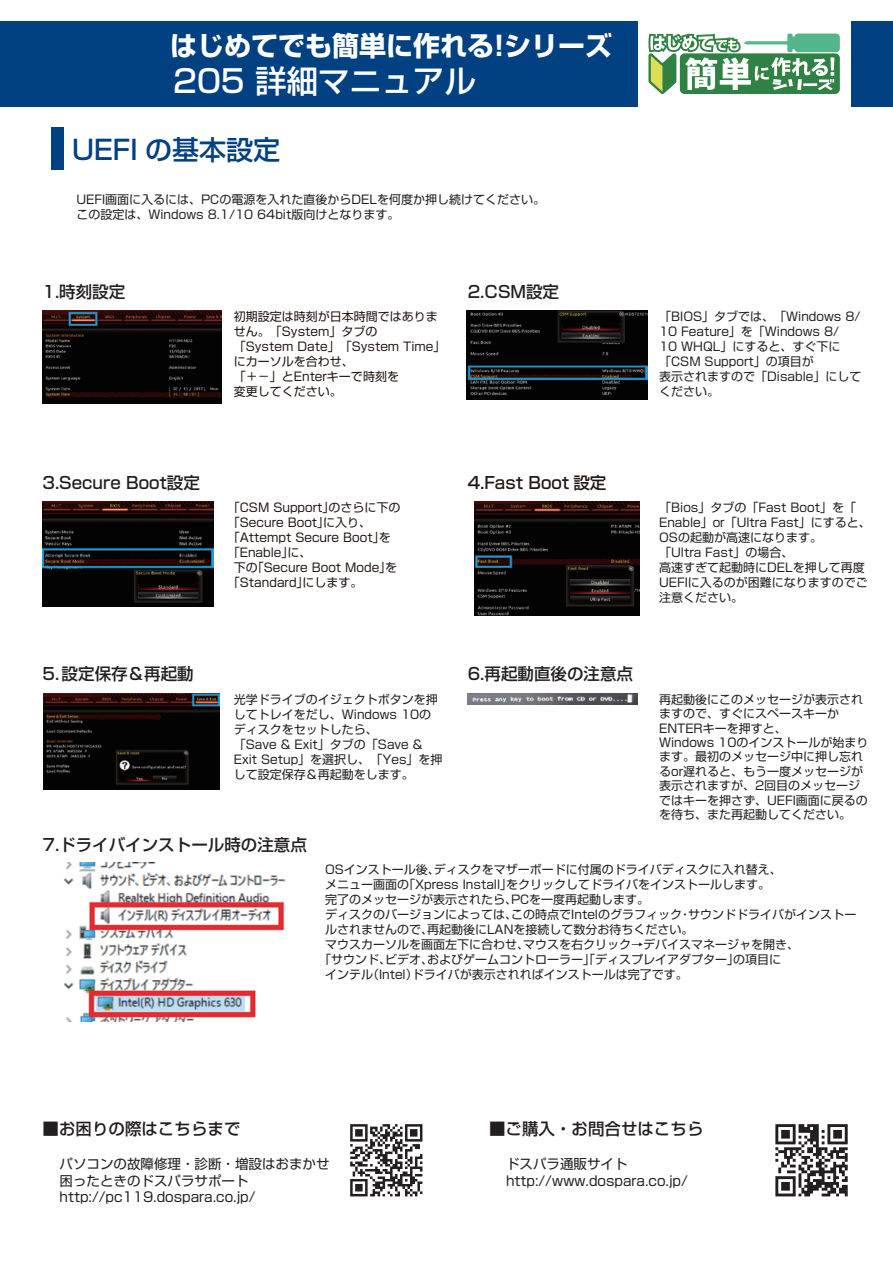
<style>
.page{position:relative;width:893px;height:1263px;background:#fff}
.page>*{position:absolute;margin:0;border:0;box-sizing:border-box;transform-origin:0 0}
.t1{font:500 31.5px "Shin Go Pro";color:#fff}
.t2{font:700 27px "Shin Go Pro";color:#fff}
.t3{font:500 27px "Shin Go Pro";color:#014081}
.t4{font:500 16.5px "Shin Go Pro";color:#231f20}
.t5{font:500 16.5px "Shin Go Pro";color:#221713}
.t6{font:13.5px/16.2px "Shin Go Pro";color:#231f20}
.t7{font:12px/15px "Shin Go Pro";color:#231f20}
.t8{font:12px/15px "Shin Go Pro";color:#221713}
</style>
<div class="page">
<div style="left:0;top:21px;width:893px;height:85px;background:#014081"></div>
<div style="left:638px;top:17px;width:212px;height:94px;background:#fff"></div>
<svg style="left:648px;top:34px;width:192px;height:60px"></svg>
<img style="left:64px;top:863px;width:222px;height:158px">
<img style="left:468px;top:693px;width:170px;height:11px">
<img style="left:44px;top:693px;width:176px;height:97px">
<img style="left:475px;top:502px;width:164px;height:113px">
<img style="left:43px;top:502px;width:171px;height:104px">
<img style="left:467px;top:310px;width:180px;height:90px">
<img style="left:43px;top:310px;width:178px;height:93px">
<div style="left:51px;top:128px;width:13px;height:42px;background:#014081"></div>
<svg style="left:350px;top:1124px;width:72px;height:72px"></svg>
<svg style="left:775px;top:1124px;width:73px;height:72px"></svg>
<h2 class="t2" style="left:170px;top:25px;width:443px">はじめてでも簡単に作れる!シリーズ</h2>
<h1 class="t1" style="left:173px;top:56px;width:304px">205 詳細マニュアル</h1>
<h2 class="t3" style="left:72px;top:128px;width:209px">UEFI の基本設定</h2>
<p class="t7" style="left:77px;top:191px;width:470px;line-height:14.4px">UEFI画面に入るには、PCの電源を入れた直後からDELを何度か押し続けてください。この設定は、Windows 8.1/10 64bit版向けとなります。</p>
<h3 class="t4" style="left:43px;top:278px;width:84px">1.時刻設定</h3>
<p class="t8" style="left:234px;top:307px;width:213px">初期設定は時刻が日本時間ではありません。「System」タブの<br>「System Date」「System Time」にカーソルを合わせ、<br>「＋－」とEnterキーで時刻を<br>変更してください。</p>
<h3 class="t4" style="left:468px;top:278px;width:93px">2.CSM設定</h3>
<p class="t7" style="left:659px;top:307px;width:204px">「BIOS」タブでは、「Windows 8/<br>10 Feature」を「Windows 8/<br>10 WHQL」にすると、すぐ下に「CSM Support」の項目が<br>表示されますので「Disable」にしてください。</p>
<h3 class="t4" style="left:43px;top:469px;width:159px">3.Secure Boot設定</h3>
<h3 class="t5" style="left:468px;top:469px;width:140px">4.Fast Boot 設定</h3>
<p class="t8" style="left:228px;top:499px;width:174px">「CSM Support」のさらに下の</p>
<p class="t8" style="left:228px;top:514px;width:145px">「Secure Boot」に入り、</p>
<p class="t8" style="left:228px;top:529px;width:164px">「Attempt Secure Boot」を</p>
<p class="t8" style="left:228px;top:544px;width:85px">「Enable」に、</p>
<p class="t8" style="left:234px;top:559px;width:165px">下の「Secure Boot Mode」を</p>
<p class="t8" style="left:228px;top:574px;width:136px">「Standard」にします。</p>
<p class="t7" style="left:659px;top:499px;width:213px">「Bios」タブの「Fast Boot」を「<br>Enable」or「Ultra Fast」にすると、<br>OSの起動が高速になります。<br>「Ultra Fast」の場合、<br>高速すぎて起動時にDELを押して再度<br>UEFIに入るのが困難になりますのでご注意ください。</p>
<h3 class="t4" style="left:43px;top:660px;width:153px">5. 設定保存＆再起動</h3>
<h3 class="t4" style="left:468px;top:660px;width:167px">6.再起動直後の注意点</h3>
<p class="t7" style="left:234px;top:690px;width:210px">光学ドライブのイジェクトボタンを押してトレイをだし、Windows 10のディスクをセットしたら、<br>「Save &amp; Exit」タブの「Save &amp;<br>Exit Setup」を選択し、「Yes」を押して設定保存＆再起動をします。</p>
<p class="t7" style="left:659px;top:690px;width:211px;line-height:14.4px">再起動後にこのメッセージが表示されますので、すぐにスペースキーか<br>ENTERキーを押すと、<br>Windows 10のインストールが始まります。最初のメッセージ中に押し忘れるor遅れると、もう一度メッセージが表示されますが、2回目のメッセージではキーを押さず、UEFI画面に戻るのを待ち、また再起動してください。</p>
<h3 class="t4" style="left:43px;top:831px;width:266px">7.ドライバインストール時の注意点</h3>
<p class="t7" style="left:325px;top:860px;width:458px">OSインストール後、ディスクをマザーボードに付属のドライバディスクに入れ替え、</p>
<p class="t7" style="left:325px;top:875px;width:447px">メニュー画面の「Xpress Install」をクリックしてドライバをインストールします。</p>
<p class="t7" style="left:325px;top:890px;width:326px">完了のメッセージが表示されたら、PCを一度再起動します。</p>
<p class="t7" style="left:325px;top:905px;width:533px">ディスクのバージョンによっては、この時点でIntelのグラフィック・サウンドドライバがインストー</p>
<p class="t7" style="left:325px;top:920px;width:370px">ルされませんので、再起動後にLANを接続して数分お待ちください。</p>
<p class="t7" style="left:325px;top:935px;width:475px">マウスカーソルを画面左下に合わせ、マウスを右クリック→デバイスマネージャを開き、</p>
<p class="t7" style="left:319px;top:950px;width:463px">「サウンド、ビデオ、およびゲームコントローラー」「ディスプレイアダプター」の項目に</p>
<p class="t7" style="left:325px;top:965px;width:364px">インテル（Intel）ドライバが表示されればインストールは完了です。</p>
<h3 class="t4" style="left:43px;top:1115px;width:199px">■お困りの際はこちらまで</h3>
<p class="t6" style="left:60px;top:1154px;width:271px">パソコンの故障修理・診断・増設はおまかせ困ったときのドスパラサポートhttp://pc119.dospara.co.jp/</p>
<h3 class="t4" style="left:489px;top:1115px;width:216px">■ご購入・お問合せはこちら</h3>
<p class="t6" style="left:506px;top:1154px;width:183px">ドスパラ通販サイトhttp://www.dospara.co.jp/</p>
</div>
